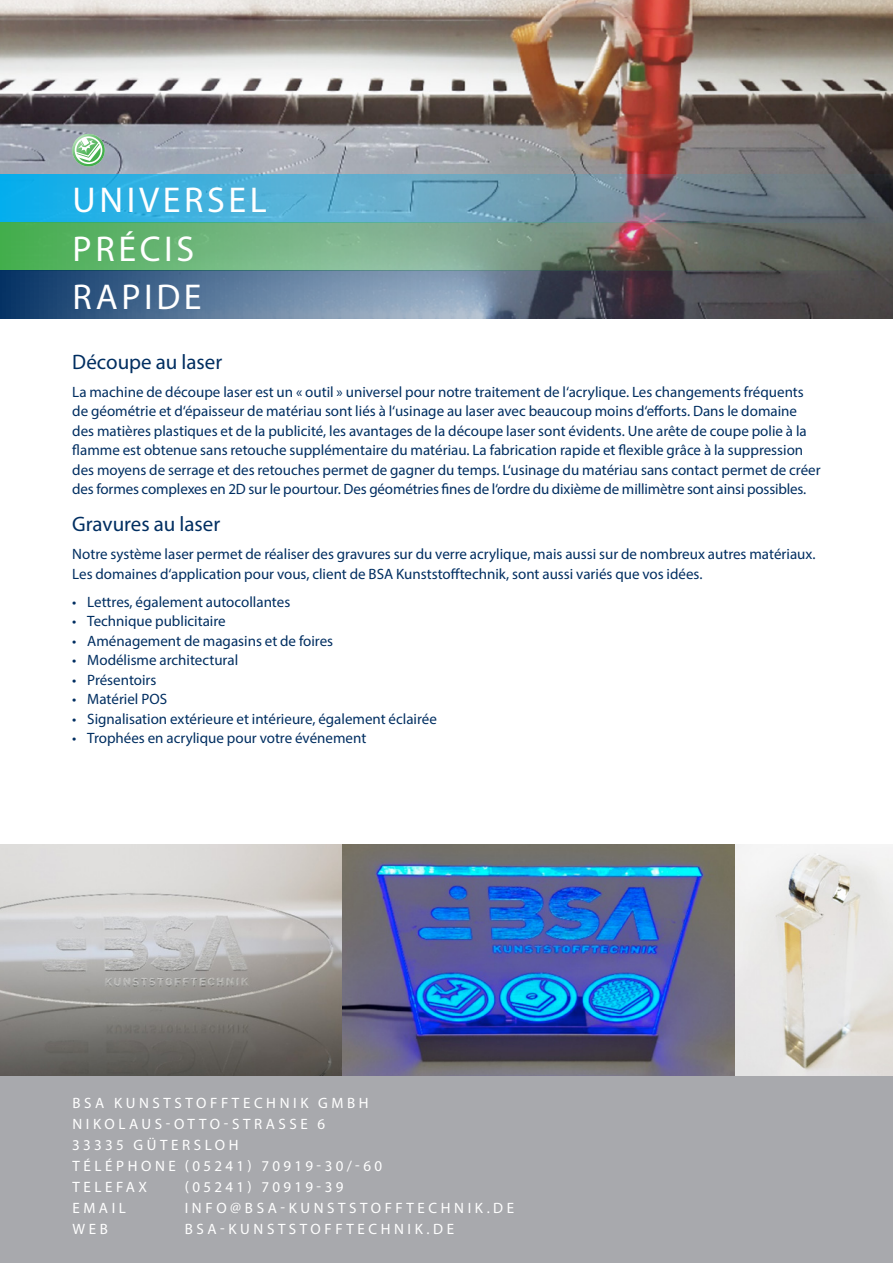
<style>
.page{position:relative;width:893px;height:1263px;background:#fff}
.page>*{position:absolute;margin:0;border:0;box-sizing:border-box;transform-origin:0 0}
.Oberthemen{font:36px "Myriad Pro";letter-spacing:.1em;color:#fff}
.Überschriften{font:21px "Myriad Pro";color:#002e61}
.Überschriften-2{font:15px/19.5px "Myriad Pro";color:#002e61}
.Kontaktdaten{font:15px "Myriad Pro";letter-spacing:.24em;color:#fff}
.Kontaktdaten-2{font:15px "Myriad Pro";letter-spacing:.22em;color:#fff}
</style>
<div class="page">
<div style="left:0;top:1076px;width:893px;height:187px;background:#a8a9ad"></div>
<img style="left:0;top:0;width:893px;height:174px">
<svg style="left:0;top:174px;width:893px;height:49px;background:#5898b3"></svg>
<svg style="left:0;top:223px;width:893px;height:48px;background:#6c9272"></svg>
<svg style="left:0;top:271px;width:893px;height:48px;background:#54647a"></svg>
<svg style="left:76px;top:137px;width:25px;height:26px"></svg>
<svg style="left:72px;top:134px;width:33px;height:32px"></svg>
<img style="left:0;top:845px;width:893px;height:231px">
<p class="Oberthemen" style="left:73px;top:178px;width:196px">UNIVERSEL</p>
<p class="Oberthemen" style="left:73px;top:226px;width:123px">PRÉCIS</p>
<p class="Oberthemen" style="left:73px;top:274px;width:131px">RAPIDE</p>
<p class="Überschriften" style="left:72px;top:349px;width:151px">Découpe au laser</p>
<p class="Überschriften-2" style="left:72px;top:382px;width:750px">La machine de découpe laser est un « outil » universel pour notre traitement de l‘acrylique. Les changements fréquents de géométrie et d‘épaisseur de matériau sont liés à l‘usinage au laser avec beaucoup moins d‘efforts. Dans le domaine des matières plastiques et de la publicité, les avantages de la découpe laser sont évidents. Une arête de coupe polie à la flamme est obtenue sans retouche supplémentaire du matériau. La fabrication rapide et flexible grâce à la suppression des moyens de serrage et des retouches permet de gagner du temps. L‘usinage du matériau sans contact permet de créer des formes complexes en 2D sur le pourtour. Des géométries fines de l‘ordre du dixième de millimètre sont ainsi possibles.</p>
<p class="Überschriften" style="left:72px;top:511px;width:149px">Gravures au laser</p>
<p class="Überschriften-2" style="left:72px;top:544px;width:745px">Notre système laser permet de réaliser des gravures sur du verre acrylique, mais aussi sur de nombreux autres matériaux.<br>Les domaines d‘application pour vous, client de BSA Kunststofftechnik, sont aussi variés que vos idées.</p>
<p class="Überschriften-2" style="left:72px;top:591px;width:220px">• Lettres, également autocollantes</p>
<p class="Überschriften-2" style="left:72px;top:611px;width:155px">• Technique publicitaire</p>
<p class="Überschriften-2" style="left:72px;top:630px;width:262px">• Aménagement de magasins et de foires</p>
<p class="Überschriften-2" style="left:72px;top:650px;width:167px">• Modélisme architectural</p>
<p class="Überschriften-2" style="left:72px;top:669px;width:86px">• Présentoirs</p>
<p class="Überschriften-2" style="left:72px;top:689px;width:96px">• Matériel POS</p>
<p class="Überschriften-2" style="left:72px;top:708px;width:366px">• Signalisation extérieure et intérieure, également éclairée</p>
<p class="Überschriften-2" style="left:72px;top:728px;width:295px">• Trophées en acrylique pour votre événement</p>
<p class="Kontaktdaten" style="left:72px;top:1093px;width:298px">BSA KUNSTSTOFFTECHNIK GMBH</p>
<p class="Kontaktdaten" style="left:72px;top:1114px;width:254px">NIKOLAUS-OTTO-STRASSE 6</p>
<p class="Kontaktdaten" style="left:72px;top:1135px;width:168px">33335 GÜTERSLOH</p>
<p class="Kontaktdaten-2" style="left:72px;top:1156px;width:311px">TÉLÉPHONE (05241) 70919-30/-60</p>
<p class="Kontaktdaten" style="left:72px;top:1177px;width:76px">TELEFAX</p>
<p class="Kontaktdaten-2" style="left:185px;top:1177px;width:160px">(05241) 70919-39</p>
<p class="Kontaktdaten" style="left:72px;top:1198px;width:55px">EMAIL</p>
<p class="Kontaktdaten" style="left:185px;top:1198px;width:331px">INFO@BSA-KUNSTSTOFFTECHNIK.DE</p>
<p class="Kontaktdaten" style="left:72px;top:1219px;width:37px">WEB</p>
<p class="Kontaktdaten" style="left:185px;top:1219px;width:271px">BSA-KUNSTSTOFFTECHNIK.DE</p>
</div>
